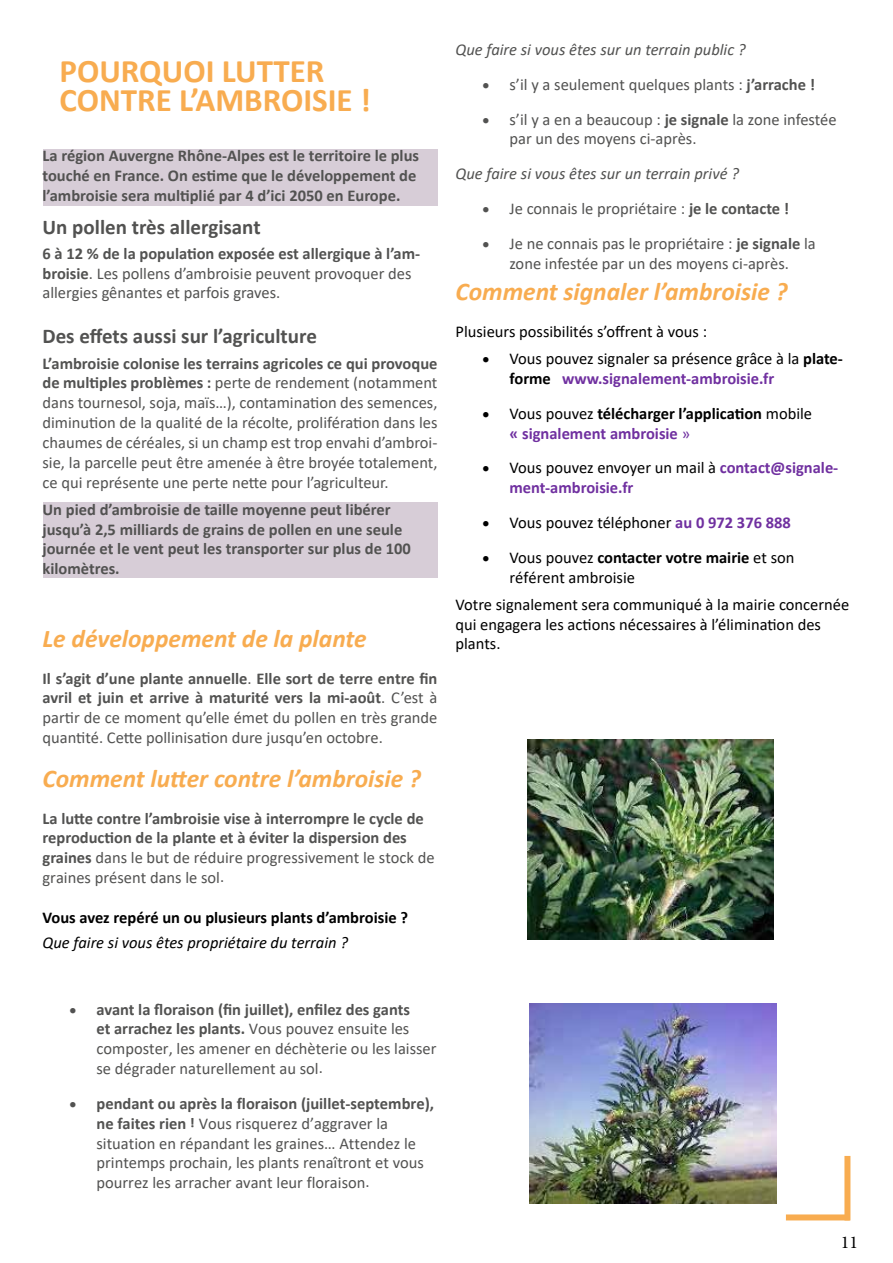
<style>
.page{position:relative;width:893px;height:1263px;background:#fff}
.page>*{position:absolute;margin:0;border:0;box-sizing:border-box;transform-origin:0 0}
.t1{font:700 33px/28.5px "Calibri";color:#f8ac50}
.t2{font:italic 700 25.5px "Calibri";color:#f8ac50}
.t3{font:700 21px "Calibri";color:#525251}
.t4{font:18px "Minion Pro";color:#000}
.t5{font:16.5px/19.8px "Calibri";color:#525251}
.t6{font:700 16.5px/19.8px "Calibri";color:#525251}
.t7{font:16.5px/19.8px "Calibri";color:#000}
.t8{font:700 16.5px/19.8px "Calibri";color:#000}
.t9{font:italic 16.5px "Calibri";color:#525251}
.t10{font:700 16.5px/19.8px "Calibri";color:#7030a0}
.t11{font:italic 16.5px "Calibri";color:#000}
.s1{font-weight:700}
.s2{font-weight:400}
.s3{font-weight:700;color:#7030a0}
.s4{color:#7030a0}
.s5{font-weight:400;color:#7030a0}
.s6{color:#000}
.s7{font-weight:400;color:#000}
</style>
<div class="page">
<div style="left:844px;top:1156px;width:6px;height:64px;background:#f8ac50"></div>
<div style="left:786px;top:1214px;width:64px;height:6px;background:#f8ac50"></div>
<div style="left:43px;top:149px;width:394px;height:56px;background:#d7cdd7"></div>
<div style="left:43px;top:502px;width:394px;height:76px;background:#d7cdd7"></div>
<img style="left:527px;top:740px;width:247px;height:200px">
<img style="left:530px;top:1003px;width:246px;height:200px">
<h1 class="t1" style="left:60px;top:57px;width:313px">POURQUOI LUTTER<br>CONTRE L’AMBROISIE !</h1>
<p class="t6" style="left:43px;top:146px;width:378px">La région Auvergne Rhône-Alpes est le territoire le plus touché en France. On estime que le développement de l’ambroisie sera multiplié par 4 d’ici 2050 en Europe.</p>
<p class="t3" style="left:43px;top:212px;width:220px">Un pollen très allergisant</p>
<p class="t5" style="left:43px;top:243px;width:379px"><span class="s1">6 à 12 % de la population exposée est allergique à l’am&shy;broisie</span>. Les pollens d’ambroisie peuvent provoquer des allergies gênantes et parfois graves.</p>
<p class="t3" style="left:43px;top:322px;width:276px">Des effets aussi sur l’agriculture</p>
<p class="t5" style="left:43px;top:353px;width:396px;text-align:justify"><span class="s1">L’ambroisie colonise les terrains agricoles ce qui provoque de multiples problèmes :</span> perte de rendement (notamment dans tournesol, soja, maïs…), contamination des semences, diminution de la qualité de la récolte, prolifération dans les chaumes de céréales, si un champ est trop envahi d’ambroi&shy;sie, la parcelle peut être amenée à être broyée totalement, ce qui représente une perte nette pour l’agriculteur.</p>
<p class="t6" style="left:43px;top:499px;width:370px">Un pied d’ambroisie de taille moyenne peut libérer jusqu’à 2,5 milliards de grains de pollen en une seule journée et le vent peut les transporter sur plus de 100 kilomètres.</p>
<h2 class="t2" style="left:43px;top:620px;width:326px">Le développement de la plante</h2>
<p class="t5" style="left:43px;top:668px;width:396px;text-align:justify"><span class="s1">Il s’agit d’une plante annuelle</span>. <span class="s1">Elle sort de terre entre fin avril et juin et arrive à maturité vers la mi-août</span>. C’est à partir de ce moment qu’elle émet du pollen en très grande quantité. Cette pollinisation dure jusqu’en octobre.</p>
<h2 class="t2" style="left:43px;top:760px;width:380px">Comment lutter contre l’ambroisie ?</h2>
<p class="t6" style="left:43px;top:808px;width:394px">La lutte contre l’ambroisie vise à interrompre le cycle de reproduction de la plante et à éviter la dispersion des graines <span class="s2">dans le but de réduire progressivement le stock de graines présent dans le sol.</span></p>
<p class="t8" style="left:43px;top:907px;width:367px">Vous avez repéré un ou plusieurs plants d’ambroisie ?</p>
<p class="t11" style="left:43px;top:931px;width:307px">Que faire si vous êtes propriétaire du terrain ?</p>
<p class="t9" style="left:455px;top:38px;width:292px">Que faire si vous êtes sur un terrain public ?</p>
<p class="t5" style="left:482px;top:74px;width:334px">• s’il y a seulement quelques plants : <span class="s1">j’arrache !</span></p>
<p class="t5" style="left:509px;top:109px;width:329px;text-indent:-27px">• s’il y a en a beaucoup : <span class="s1">je signale</span> la zone infestée par un des moyens ci-après.</p>
<p class="t9" style="left:455px;top:162px;width:285px">Que faire si vous êtes sur un terrain privé ?</p>
<p class="t5" style="left:482px;top:198px;width:308px">• Je connais le propriétaire : <span class="s1">je le contacte !</span></p>
<p class="t5" style="left:482px;top:233px;width:335px;text-align:center">• Je ne connais pas le propriétaire : <span class="s1">je signale</span> la zone infestée par un des moyens ci-après.</p>
<h2 class="t2" style="left:455px;top:274px;width:334px">Comment signaler l’ambroisie ?</h2>
<p class="t7" style="left:455px;top:321px;width:253px">Plusieurs possibilités s’offrent à vous :</p>
<p class="t7" style="left:509px;top:348px;width:335px;text-indent:-27px">• Vous pouvez signaler sa présence grâce à la <span class="s1">plate&shy;forme</span> <span class="s3">www.signalement-ambroisie.fr</span></p>
<p class="t8" style="left:509px;top:403px;width:304px;text-indent:-27px">• <span class="s2">Vous pouvez</span> télécharger l’application <span class="s2">mobile </span><span class="s4">« signalement ambroisie</span> <span class="s5">»</span></p>
<p class="t10" style="left:509px;top:458px;width:330px;text-indent:-27px"><span class="s6">•</span> <span class="s7">Vous pouvez envoyer un mail à</span> contact@signale&shy;ment-ambroisie.fr</p>
<p class="t7" style="left:482px;top:512px;width:310px">• Vous pouvez téléphoner <span class="s3">au 0 972 376 888</span></p>
<p class="t7" style="left:509px;top:547px;width:287px;text-indent:-27px">• Vous pouvez <span class="s1">contacter votre mairie</span> et son référent ambroisie</p>
<p class="t7" style="left:455px;top:594px;width:395px">Votre signalement sera communiqué à la mairie concernée qui engagera les actions nécessaires à l’élimination des plants.</p>
<p class="t5" style="left:97px;top:999px;width:342px;text-indent:-27px">• <span class="s1">avant la floraison (fin juillet), enfilez des gants<br>et arrachez les plants.</span> Vous pouvez ensuite les composter, les amener en déchèterie ou les laisser se dégrader naturellement au sol.</p>
<p class="t5" style="left:97px;top:1093px;width:339px;text-indent:-27px">• <span class="s1">pendant ou après la floraison (juillet-septembre), ne faites rien !</span> Vous risquerez d’aggraver la situation en répandant les graines… Attendez le printemps prochain, les plants renaîtront et vous pourrez les arracher avant leur floraison.</p>
<p class="t4" style="left:841px;top:1230px;width:19px">11</p>
</div>
